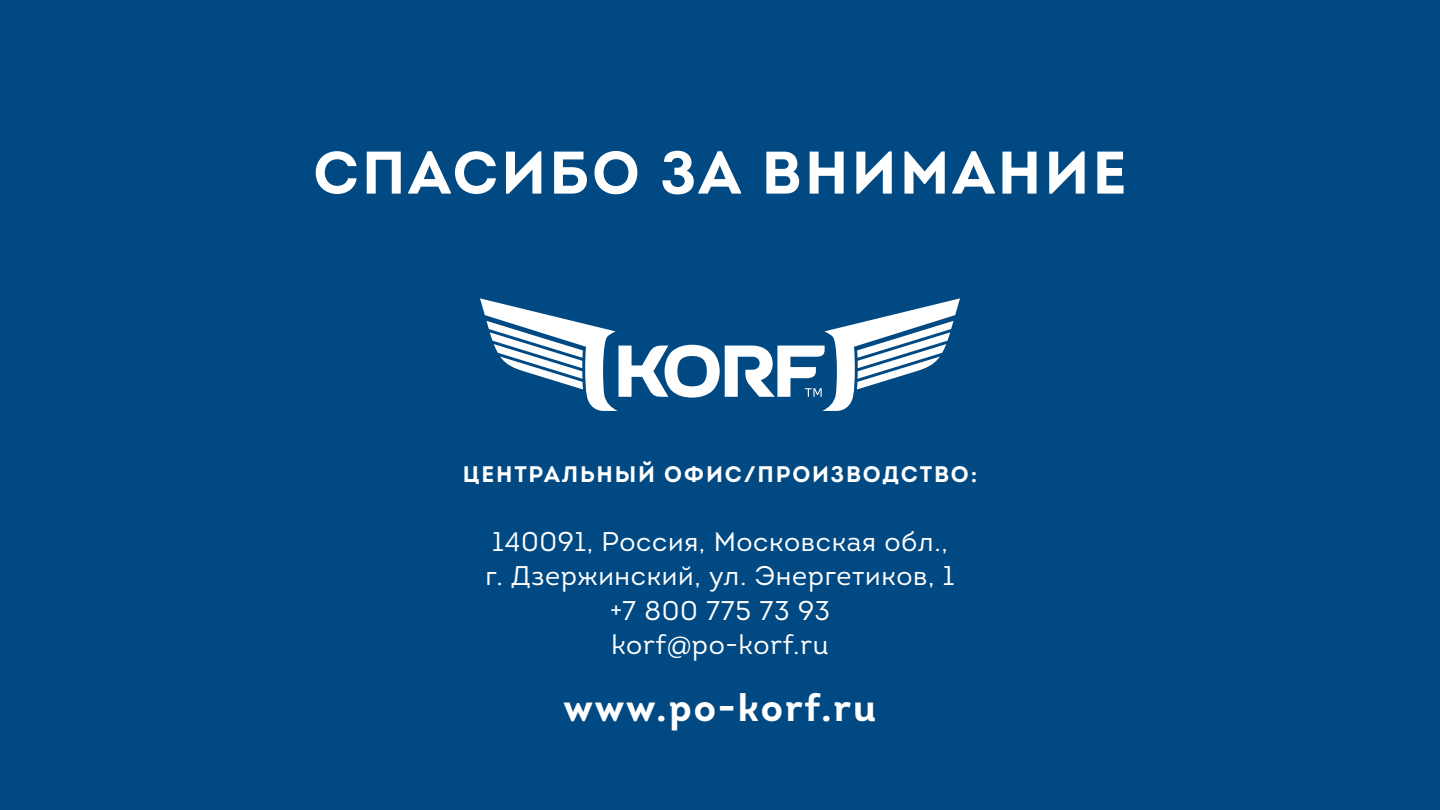
<style>
.page{position:relative;width:1440px;height:810px;background:#004982}
.page>*{position:absolute;margin:0;border:0;box-sizing:border-box;transform-origin:0 0}
.t1{font:700 60px "Intro";letter-spacing:.05em;color:#fff}
.t2{font:700 38.25px "Intro";letter-spacing:.05em;color:#fff}
.t3{font:27px/34.5px "Intro";letter-spacing:.025em;color:#fff;text-align:center}
.t4{font:700 22.5px "Intro";letter-spacing:.08em;color:#fff}
</style>
<div class="page">
<svg style="left:480px;top:298px;width:480px;height:113px"></svg>
<h1 class="t1" style="left:313px;top:134px;width:815px">СПАСИБО ЗА ВНИМАНИЕ</h1>
<p class="t4" style="left:463px;top:460px;width:516px">ЦЕНТРАЛЬНЫЙ ОФИС/ПРОИЗВОДСТВО:</p>
<p class="t3" style="left:486px;top:524px;width:470px">140091, Россия, Московская обл., г. Дзержинский, ул. Энергетиков, 1 +7 800 775 73 93<br>korf@po-korf.ru</p>
<h2 class="t2" style="left:564px;top:683px;width:314px">www.po-korf.ru</h2>
</div>
